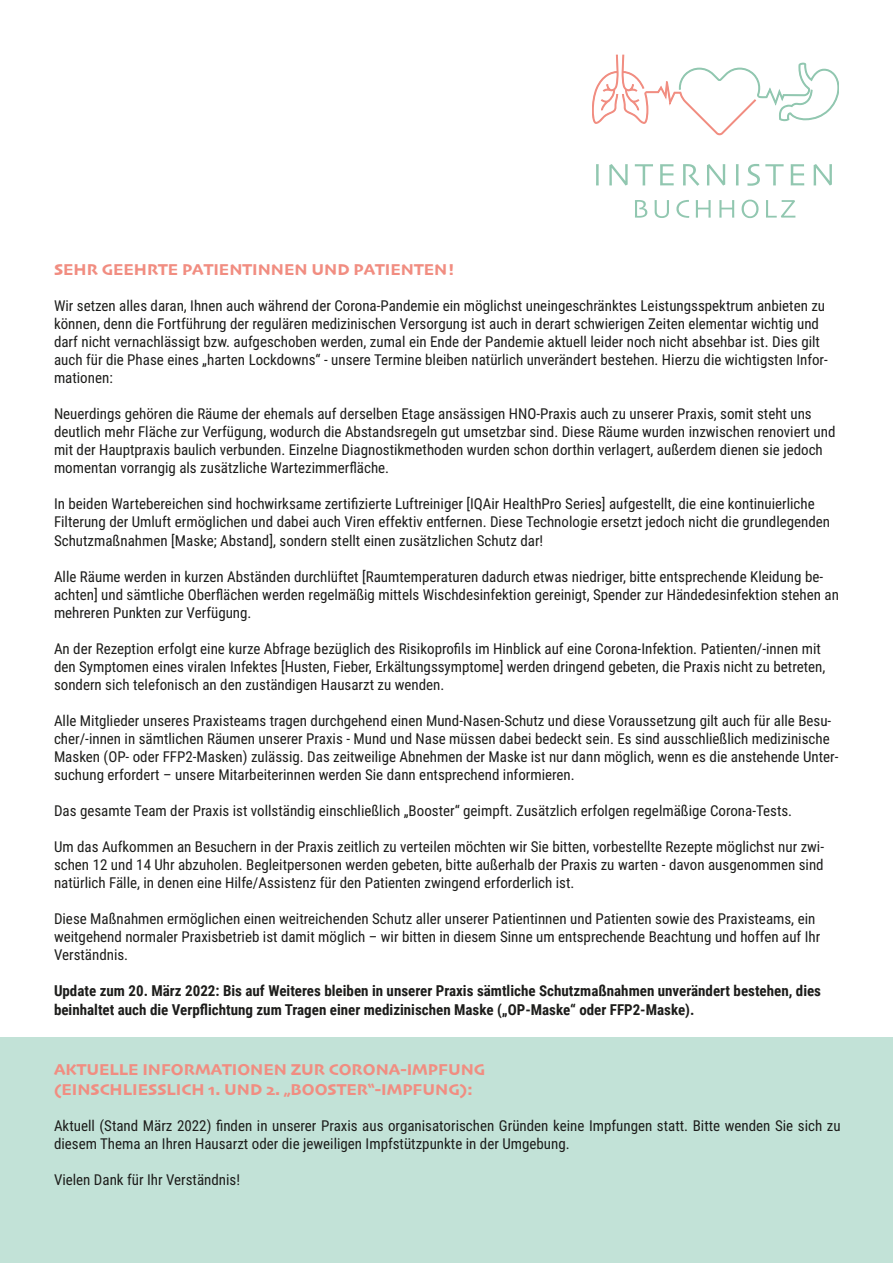
<style>
.page{position:relative;width:893px;height:1263px;background:#fff}
.page>*{position:absolute;margin:0;border:0;box-sizing:border-box;transform-origin:0 0}
.t1{font:16.5px/19.8px "Skia";color:#f18d81}
.t2{font:15px/18px "Roboto Condensed";color:#1d1d1b}
.t3{font:700 15px/19.8px "Roboto Condensed";color:#1d1d1b}
</style>
<div class="page">
<div style="left:0;top:1037px;width:893px;height:226px;background:#c2e2d7"></div>
<svg style="left:596px;top:164px;width:3px;height:21px"></svg>
<svg style="left:609px;top:164px;width:19px;height:22px"></svg>
<svg style="left:635px;top:164px;width:18px;height:21px"></svg>
<svg style="left:660px;top:164px;width:14px;height:21px"></svg>
<svg style="left:683px;top:164px;width:16px;height:22px"></svg>
<svg style="left:707px;top:164px;width:18px;height:22px"></svg>
<svg style="left:736px;top:164px;width:3px;height:21px"></svg>
<svg style="left:747px;top:164px;width:37px;height:22px"></svg>
<svg style="left:791px;top:164px;width:13px;height:21px"></svg>
<svg style="left:814px;top:164px;width:18px;height:22px"></svg>
<svg style="left:635px;top:200px;width:12px;height:18px"></svg>
<svg style="left:655px;top:200px;width:14px;height:18px"></svg>
<svg style="left:676px;top:200px;width:13px;height:18px"></svg>
<svg style="left:696px;top:200px;width:15px;height:18px"></svg>
<svg style="left:719px;top:200px;width:15px;height:18px"></svg>
<svg style="left:742px;top:200px;width:16px;height:18px"></svg>
<svg style="left:766px;top:200px;width:29px;height:18px"></svg>
<svg style="left:592px;top:55px;width:247px;height:80px"></svg>
<p class="t1" style="left:54px;top:261px;width:402px">SEHR GEEHRTE PATIENTINNEN UND PATIENTEN!</p>
<p class="t2" style="left:54px;top:297px;width:775px">Wir setzen alles daran, Ihnen auch während der Corona-Pandemie ein möglichst uneingeschränktes Leistungsspektrum anbieten zu können, denn die Fortführung der regulären medizinischen Versorgung ist auch in derart schwierigen Zeiten elementar wichtig und darf nicht vernachlässigt bzw. aufgeschoben werden, zumal ein Ende der Pandemie aktuell leider noch nicht absehbar ist. Dies gilt auch für die Phase eines „harten Lockdowns“ - unsere Termine bleiben natürlich unverändert bestehen. Hierzu die wichtigsten Infor&shy;mationen:</p>
<p class="t2" style="left:54px;top:405px;width:783px">Neuerdings gehören die Räume der ehemals auf derselben Etage ansässigen HNO-Praxis auch zu unserer Praxis, somit steht uns deutlich mehr Fläche zur Verfügung, wodurch die Abstandsregeln gut umsetzbar sind. Diese Räume wurden inzwischen renoviert und mit der Hauptpraxis baulich verbunden. Einzelne Diagnostikmethoden wurden schon dorthin verlagert, außerdem dienen sie jedoch momentan vorrangig als zusätzliche Wartezimmerfläche.</p>
<p class="t2" style="left:54px;top:495px;width:778px">In beiden Wartebereichen sind hochwirksame zertifizierte Luftreiniger [IQAir HealthPro Series] aufgestellt, die eine kontinuierliche<br>Filterung der Umluft ermöglichen und dabei auch Viren effektiv entfernen. Diese Technologie ersetzt jedoch nicht die grundlegenden<br>Schutzmaßnahmen [Maske; Abstand], sondern stellt einen zusätzlichen Schutz dar!</p>
<p class="t2" style="left:54px;top:567px;width:786px">Alle Räume werden in kurzen Abständen durchlüftet [Raumtemperaturen dadurch etwas niedriger, bitte entsprechende Kleidung be&shy;achten] und sämtliche Oberflächen werden regelmäßig mittels Wischdesinfektion gereinigt, Spender zur Händedesinfektion stehen an mehreren Punkten zur Verfügung.</p>
<p class="t2" style="left:54px;top:639px;width:773px">An der Rezeption erfolgt eine kurze Abfrage bezüglich des Risikoprofils im Hinblick auf eine Corona-Infektion. Patienten/-innen mit den Symptomen eines viralen Infektes [Husten, Fieber, Erkältungssymptome] werden dringend gebeten, die Praxis nicht zu betreten, sondern sich telefonisch an den zuständigen Hausarzt zu wenden.</p>
<p class="t2" style="left:54px;top:711px;width:786px">Alle Mitglieder unseres Praxisteams tragen durchgehend einen Mund-Nasen-Schutz und diese Voraussetzung gilt auch für alle Besu&shy;cher/-innen in sämtlichen Räumen unserer Praxis - Mund und Nase müssen dabei bedeckt sein. Es sind ausschließlich medizinische Masken (OP- oder FFP2-Masken) zulässig. Das zeitweilige Abnehmen der Maske ist nur dann möglich, wenn es die anstehende Unter&shy;suchung erfordert – unsere Mitarbeiterinnen werden Sie dann entsprechend informieren.</p>
<p class="t2" style="left:54px;top:801px;width:740px">Das gesamte Team der Praxis ist vollständig einschließlich „Booster“ geimpft. Zusätzlich erfolgen regelmäßige Corona-Tests.</p>
<p class="t2" style="left:54px;top:837px;width:772px;text-align:justify">Um das Aufkommen an Besuchern in der Praxis zeitlich zu verteilen möchten wir Sie bitten, vorbestellte Rezepte möglichst nur zwi&shy;schen 12 und 14 Uhr abzuholen. Begleitpersonen werden gebeten, bitte außerhalb der Praxis zu warten - davon ausgenommen sind natürlich Fälle, in denen eine Hilfe/Assistenz für den Patienten zwingend erforderlich ist.</p>
<p class="t2" style="left:54px;top:909px;width:768px">Diese Maßnahmen ermöglichen einen weitreichenden Schutz aller unserer Patientinnen und Patienten sowie des Praxisteams, ein weitgehend normaler Praxisbetrieb ist damit möglich – wir bitten in diesem Sinne um entsprechende Beachtung und hoffen auf Ihr<br>Verständnis.</p>
<p class="t3" style="left:54px;top:980px;width:769px">Update zum 20. März 2022: Bis auf Weiteres bleiben in unserer Praxis sämtliche Schutzmaßnahmen unverändert bestehen, dies beinhaltet auch die Verpflichtung zum Tragen einer medizinischen Maske („OP-Maske“ oder FFP2-Maske).</p>
<p class="t1" style="left:54px;top:1060px;width:433px">AKTUELLE INFORMATIONEN ZUR CORONA-IMPFUNG (EINSCHLIESSLICH 1. UND 2. „BOOSTER“-IMPFUNG):</p>
<p class="t2" style="left:54px;top:1116px;width:788px">Aktuell (Stand März 2022) finden in unserer Praxis aus organisatorischen Gründen keine Impfungen statt. Bitte wenden Sie sich zu diesem Thema an Ihren Hausarzt oder die jeweiligen Impfstützpunkte in der Umgebung.</p>
<p class="t2" style="left:54px;top:1170px;width:188px">Vielen Dank für Ihr Verständnis!</p>
</div>
